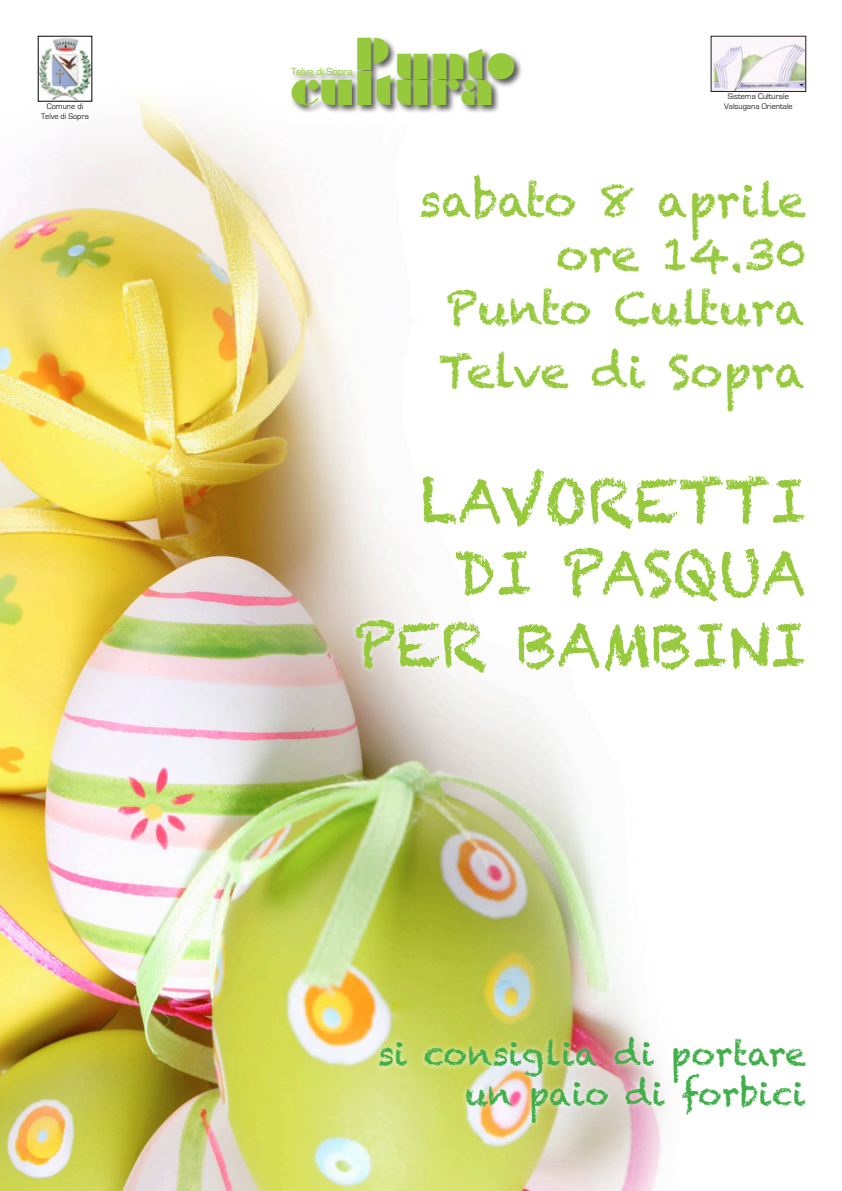
<style>
.page{position:relative;width:842px;height:1191px;background:#fff}
.page>*{position:absolute;margin:0;border:0;box-sizing:border-box;transform-origin:0 0}
.t1{font:109.6px "Braggadocio";color:#96c93c}
.t2{font:60px "Chalkduster";color:#96c93c}
.t3{font:45px "Chalkduster";color:#96c93c}
.t4{font:44.8px "Braggadocio";color:#96c93c}
.t5{font:33px "Chalkduster";color:#40ae49}
.t6{font:10.7px "Eurostile";color:#96c93c}
.t7{font:8.3px "Eurostile";color:#231f20}
</style>
<div class="page">
<img style="left:0;top:35px;width:755px;height:1156px">
<div style="left:349px;top:168px;width:463px;height:961px;background:#fff;opacity:.75"></div>
<div style="left:290px;top:36px;width:233px;height:79px;background:#231f20;opacity:.75"></div>
<img style="left:40px;top:38px;width:50px;height:61px">
<img style="left:713px;top:38px;width:91px;height:52px">
<div style="left:711px;top:36px;width:95px;height:56px;border:1px solid #231f20"></div>
<p class="t7" style="left:47px;top:102px;width:38px">Comune di</p>
<p class="t7" style="left:41px;top:112px;width:49px">Telve di Sopra</p>
<p class="t4" style="left:354px;top:34px;width:134px">punt</p>
<p class="t1" style="left:484px;top:-29px;width:34px">.</p>
<p class="t6" style="left:291px;top:66px;width:63px">Telve di Sopra</p>
<p class="t4" style="left:290px;top:61px;width:205px">cultura</p>
<p class="t7" style="left:728px;top:92px;width:62px">Sistema Culturale</p>
<p class="t7" style="left:724px;top:102px;width:70px">Valsugana Orientale</p>
<p class="t3" style="left:419px;top:174px;width:389px">sabato 8 aprile</p>
<p class="t3" style="left:556px;top:228px;width:251px">ore 14.30</p>
<p class="t3" style="left:446px;top:282px;width:362px">Punto Cultura</p>
<p class="t3" style="left:438px;top:345px;width:369px">Telve di Sopra</p>
<p class="t2" style="left:420px;top:466px;width:388px">LAVORETTI</p>
<p class="t2" style="left:454px;top:538px;width:353px">DI PASQUA</p>
<p class="t2" style="left:353px;top:610px;width:454px">PER BAMBINI</p>
<p class="t5" style="left:378px;top:1034px;width:430px">si consiglia di portare</p>
<p class="t5" style="left:465px;top:1074px;width:342px">un paio di forbici</p>
</div>
